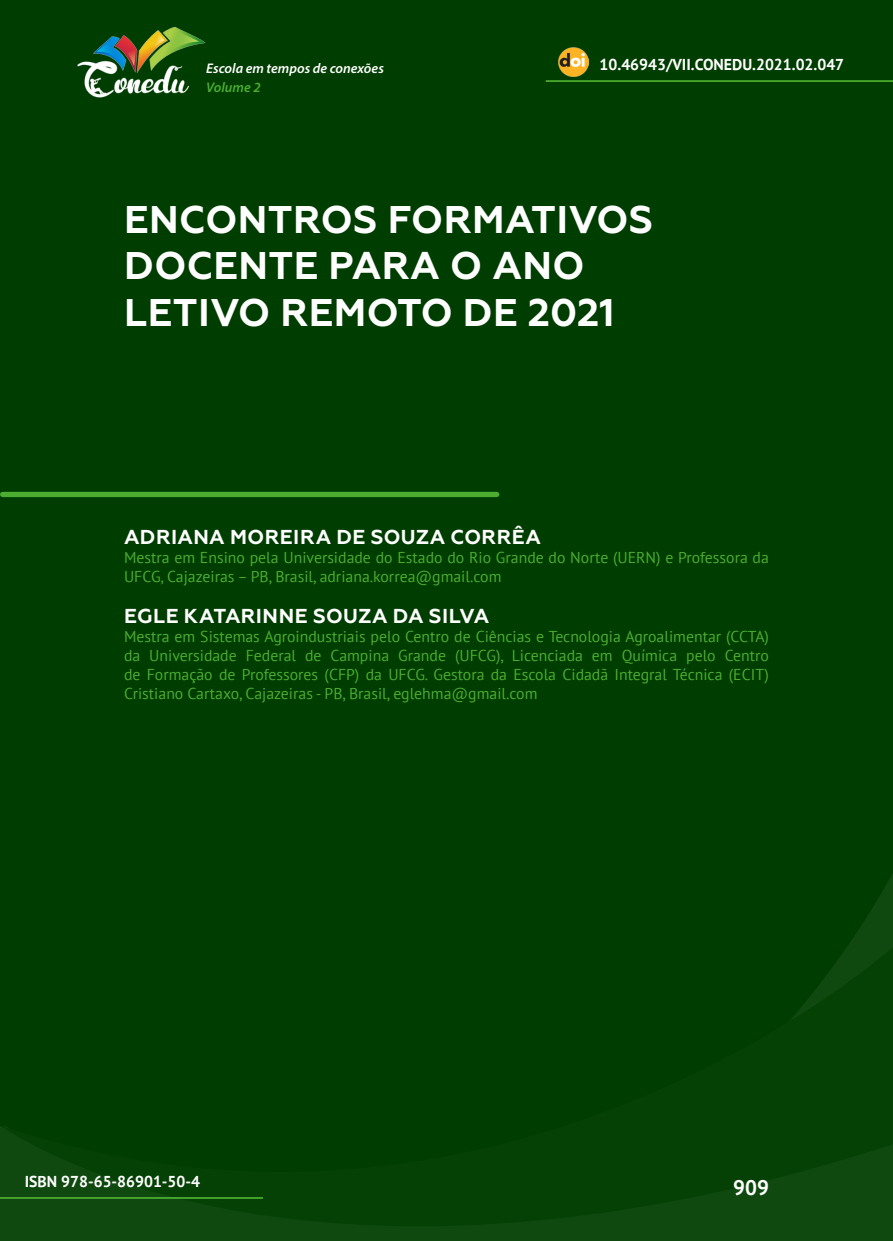
<style>
.page{position:relative;width:893px;height:1241px;background:#fff}
.page>*{position:absolute;margin:0;border:0;box-sizing:border-box;transform-origin:0 0}
._0_TÍTULO{font:700 38.5px/46.2px "Geometria";letter-spacing:.01em;color:#fff}
.t1{font:700 21px "PT Sans";color:#fff}
._1_AUTOR{font:700 20.12px "Geometria";letter-spacing:.02em;color:#fff}
._2_FORMACAO{font:15.75px/18.9px "PT Sans";color:#4cad31}
.t2{font:700 15.75px "PT Sans";color:#fff}
.t3{font:italic 600 14px "Myriad Pro";color:#fff}
.t4{font:italic 600 14px "Myriad Pro";color:#4cad31}
</style>
<div class="page">
<div style="left:0;top:0;width:893px;height:1240px;background:#003d00"></div>
<svg style="left:847px;top:874px;width:46px;height:73px"></svg>
<svg style="left:0;top:947px;width:893px;height:293px"></svg>
<hr style="left:0;top:1196px;width:263px;height:2px;background:#4cad31">
<div style="left:3px;top:492px;width:494px;height:5px;background:#4cad31"></div>
<hr style="left:546px;top:80px;width:347px;height:2px;background:#4cad31">
<img style="left:559px;top:47px;width:30px;height:30px">
<img style="left:77px;top:27px;width:129px;height:71px">
<p class="t3" style="left:206px;top:59px;width:179px">Escola em tempos de conexões</p>
<p class="t2" style="left:600px;top:54px;width:246px">10.46943/VII.CONEDU.2021.02.047</p>
<p class="t4" style="left:206px;top:78px;width:56px">Volume 2</p>
<p class="_0_TÍTULO" style="left:124px;top:197px;width:530px">ENCONTROS FORMATIVOS<br>DOCENTE PARA O ANO<br>LETIVO REMOTO DE 2021</p>
<p class="_1_AUTOR" style="left:124px;top:525px;width:418px">ADRIANA MOREIRA DE SOUZA CORRÊA</p>
<p class="_2_FORMACAO" style="left:124px;top:548px;width:646px">Mestra em Ensino pela Universidade do Estado do Rio Grande do Norte (UERN) e Professora da<br>UFCG, Cajazeiras – PB, Brasil, adriana.korrea@gmail.com</p>
<p class="_1_AUTOR" style="left:124px;top:604px;width:367px">EGLE KATARINNE SOUZA DA SILVA</p>
<p class="_2_FORMACAO" style="left:124px;top:626px;width:646px;text-align:justify">Mestra em Sistemas Agroindustriais pelo Centro de Ciências e Tecnologia Agroalimentar (CCTA) da Universidade Federal de Campina Grande (UFCG), Licenciada em Química pelo Centro de Formação de Professores (CFP) da UFCG. Gestora da Escola Cidadã Integral Técnica (ECIT)<br>Cristiano Cartaxo, Cajazeiras - PB, Brasil, eglehma@gmail.com</p>
<p class="t2" style="left:25px;top:1170px;width:177px">ISBN 978-65-86901-50-4</p>
<p class="t1" style="left:733px;top:1173px;width:37px">909</p>
</div>
